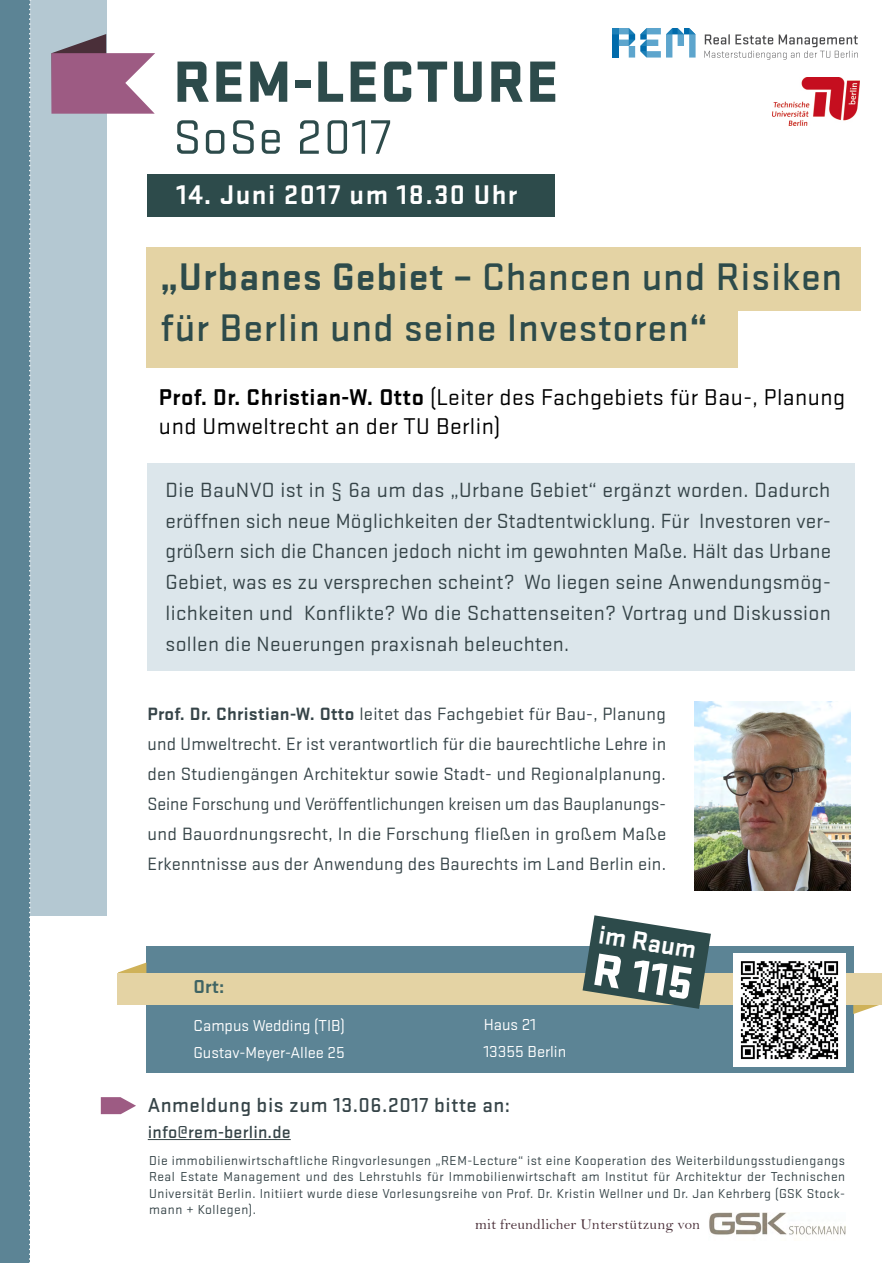
<style>
.page{position:relative;width:893px;height:1263px;background:#fff}
.page>*{position:absolute;margin:0;border:0;box-sizing:border-box;transform-origin:0 0}
.t1{font:900 60.45px "Stratum 1";letter-spacing:.025em;color:#2d4b4b}
.t2{font:50.25px "Stratum 1";letter-spacing:.025em;color:#2d4b4b}
.t3{font:900 47.4px "Stratum 1";color:#fff}
.t4{font:500 39.9px/51px "Stratum 1";letter-spacing:.02em;color:#2d4b4b}
.t5{font:700 28.05px "Stratum 1";letter-spacing:.05em;color:#fff}
.t6{font:700 26.55px "Stratum 1";color:#fff}
.t7{font:23.7px/29.1px "Stratum 1";letter-spacing:.02em;color:#000}
.t8{font:21.3px/30.8px "Stratum 1";letter-spacing:.015em;color:#364448;text-align:justify}
.t9{font:500 21px "Stratum 1";letter-spacing:.025em;color:#364448}
.t10{font:700 19.5px "Stratum 1";color:#3f6463}
.t11{font:18.6px/29.8px "Stratum 1";letter-spacing:.015em;color:#364448;text-align:justify}
.t12{font:500 18px "Stratum 1";letter-spacing:.01em;color:#364448}
.t13{font:16.5px/27px "Stratum 1";color:#fff}
.t14{font:15px "Bell";letter-spacing:.01em;color:#4a2f39}
.t15{font:13.5px/16.5px "Stratum 1";letter-spacing:.04em;color:#364448;text-align:justify}
.s1{font-weight:700}
</style>
<div class="page">
<hr style="left:148px;top:1139px;width:143px;height:1px;background:#364448">
<div style="left:0;top:0;width:106px;height:915px;background:#b4c8d2"></div>
<svg style="left:101px;top:1097px;width:35px;height:17px"></svg>
<img style="left:773px;top:77px;width:87px;height:49px">
<svg style="left:704px;top:34px;width:154px;height:26px"></svg>
<svg style="left:612px;top:28px;width:84px;height:30px"></svg>
<div style="left:146px;top:247px;width:715px;height:63px;background:#e4d3a4"></div>
<div style="left:146px;top:302px;width:592px;height:66px;background:#e4d3a4"></div>
<div style="left:148px;top:174px;width:407px;height:43px;background:#2d4b4b"></div>
<div style="left:0;top:0;width:30px;height:1263px;background:#5c8495"></div>
<svg style="left:29px;top:0;width:2px;height:1263px"></svg>
<svg style="left:51px;top:34px;width:104px;height:80px"></svg>
<div style="left:146px;top:946px;width:707px;height:126px;background:#5c8495"></div>
<svg style="left:118px;top:962px;width:28px;height:11px"></svg>
<svg style="left:853px;top:1004px;width:28px;height:10px"></svg>
<div style="left:117px;top:973px;width:765px;height:31px;background:#e4d3a4"></div>
<img style="left:733px;top:954px;width:112px;height:112px">
<svg style="left:583px;top:915px;width:128px;height:94px"></svg>
<div style="left:147px;top:463px;width:708px;height:208px;background:#dce6eb"></div>
<img style="left:709px;top:1212px;width:137px;height:23px">
<img style="left:695px;top:702px;width:155px;height:189px">
<h1 class="t1" style="left:173px;top:37px;width:386px">REM-LECTURE</h1>
<h2 class="t2" style="left:173px;top:104px;width:220px">SoSe 2017</h2>
<h3 class="t5" style="left:177px;top:175px;width:342px">14. Juni 2017 um 18.30 Uhr</h3>
<h3 class="t4" style="left:161px;top:249px;width:683px"><span class="s1">„Urbanes Gebiet –</span> Chancen und Risiken für Berlin und seine Investoren<span class="s1">“</span></h3>
<p class="t7" style="left:159px;top:382px;width:688px"><span class="s1">Prof. Dr. Christian-W. Otto</span> (Leiter des Fachgebiets für Bau-, Planung und Umweltrecht an der TU Berlin)</p>
<p class="t8" style="left:166px;top:474px;width:667px">Die BauNVO ist in § 6a um das „Urbane Gebiet“ ergänzt worden. Dadurch eröffnen sich neue Möglichkeiten der Stadtentwicklung. Für Investoren ver&shy;größern sich die Chancen jedoch nicht im gewohnten Maße. Hält das Urbane Gebiet, was es zu versprechen scheint? Wo liegen seine Anwendungsmög&shy;lichkeiten und Konflikte? Wo die Schattenseiten? Vortrag und Diskussion sollen die Neuerungen praxisnah beleuchten.</p>
<p class="t11" style="left:147px;top:698px;width:520px"><span class="s1">Prof. Dr. Christian-W. Otto</span> leitet das Fachgebiet für Bau-, Planung und Umweltrecht. Er ist verantwortlich für die baurechtliche Lehre in den Studiengängen Architektur sowie Stadt- und Regionalplanung.<br>Seine Forschung und Veröffentlichungen kreisen um das Bauplanungs&shy;und Bauordnungsrecht, In die Forschung fließen in großem Maße Erkenntnisse aus der Anwendung des Baurechts im Land Berlin ein.</p>
<p class="t10" style="left:194px;top:973px;width:32px">Ort:</p>
<p class="t13" style="left:194px;top:1011px;width:153px">Campus Wedding (TIB)<br>Gustav-Meyer-Allee 25</p>
<p class="t13" style="left:484px;top:1010px;width:84px">Haus 21<br>13355 Berlin</p>
<p class="t6" style="left:602px;top:916px;width:100px;rotate:9deg">im Raum</p>
<h3 class="t3" style="left:599px;top:934px;width:102px;rotate:9deg">R 115</h3>
<p class="t9" style="left:148px;top:1091px;width:364px">Anmeldung bis zum 13.06.2017 bitte an:</p>
<p class="t12" style="left:148px;top:1120px;width:144px">info@rem-berlin.de</p>
<p class="t15" style="left:149px;top:1151px;width:697px">Die immobilienwirtschaftliche Ringvorlesungen „REM-Lecture“ ist eine Kooperation des Weiterbildungsstudiengangs Real Estate Management und des Lehrstuhls für Immobilienwirtschaft am Institut für Architektur der Technischen Universität Berlin. Initiiert wurde diese Vorlesungsreihe von Prof. Dr. Kristin Wellner und Dr. Jan Kehrberg (GSK Stock&shy;mann + Kollegen).</p>
<p class="t14" style="left:475px;top:1215px;width:227px">mit freundlicher Unterstützung von</p>
</div>
